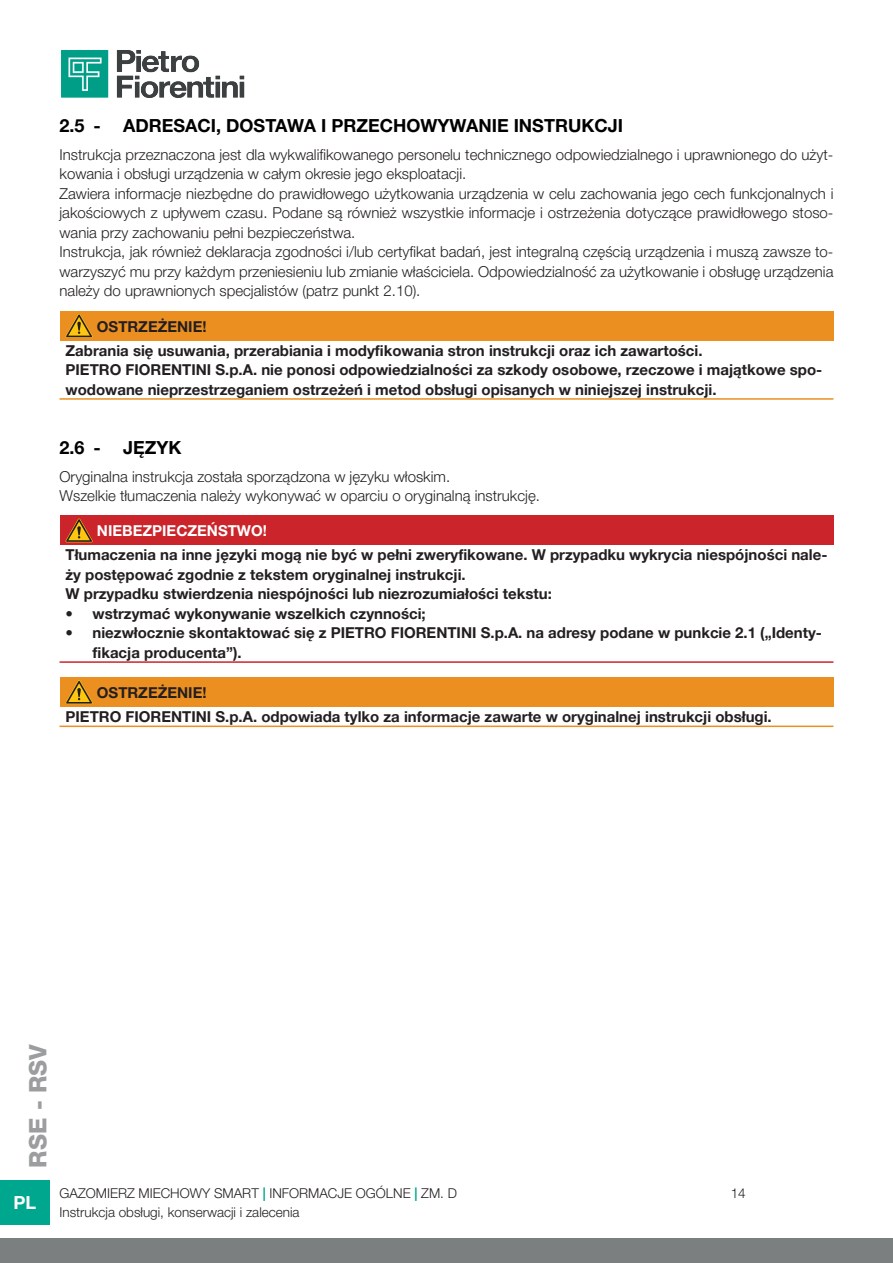
<style>
.page{position:relative;width:893px;height:1263px;background:#fff}
.page>*{position:absolute;margin:0;border:0;box-sizing:border-box;transform-origin:0 0}
.t1{font:800 24px "Helvetica Neue LT Pro";color:#9b9d9e}
.t2{font:700 18px "Helvetica Neue LT Pro";color:#000}
.t3{font:700 18px "Helvetica Neue LT Pro";color:#fff}
.t4{font:300 15px/19.5px "Helvetica Neue LT Pro";color:#231f20}
.t5{font:700 15px/19.5px "Helvetica Neue LT Pro";color:#231f20}
.t6{font:700 15px "Helvetica Neue LT Pro";color:#fff}
.t7{font:300 13.5px "Helvetica Neue LT Pro";color:#231f20}
.s1{font-weight:700;color:#00a78f}
</style>
<div class="page">
<img style="left:61px;top:50px;width:184px;height:48px">
<div style="left:0;top:1238px;width:893px;height:25px;background:#7c7f80"></div>
<div style="left:0;top:1180px;width:50px;height:45px;background:#00a78f"></div>
<div style="left:60px;top:311px;width:773px;height:30px;background:#ec8f21"></div>
<hr style="left:60px;top:398px;width:773px;height:2px;background:#ec8f21">
<svg style="left:66px;top:314px;width:27px;height:24px"></svg>
<div style="left:60px;top:516px;width:773px;height:29px;background:#cb242b"></div>
<hr style="left:60px;top:661px;width:773px;height:2px;background:#cb242b">
<svg style="left:66px;top:519px;width:27px;height:23px"></svg>
<div style="left:60px;top:677px;width:773px;height:30px;background:#ec8f21"></div>
<hr style="left:60px;top:725px;width:773px;height:2px;background:#ec8f21">
<svg style="left:66px;top:680px;width:27px;height:24px"></svg>
<p class="t2" style="left:60px;top:114px;width:565px">2.5 - ADRESACI, DOSTAWA I PRZECHOWYWANIE INSTRUKCJI</p>
<p class="t4" style="left:60px;top:145px;width:775px">Instrukcja przeznaczona jest dla wykwalifikowanego personelu technicznego odpowiedzialnego i uprawnionego do użyt&shy;kowania i obsługi urządzenia w całym okresie jego eksploatacji.<br>Zawiera informacje niezbędne do prawidłowego użytkowania urządzenia w celu zachowania jego cech funkcjonalnych i jakościowych z upływem czasu. Podane są również wszystkie informacje i ostrzeżenia dotyczące prawidłowego stoso&shy;wania przy zachowaniu pełni bezpieczeństwa.<br>Instrukcja, jak również deklaracja zgodności i/lub certyfikat badań, jest integralną częścią urządzenia i muszą zawsze to&shy;warzyszyć mu przy każdym przeniesieniu lub zmianie właściciela. Odpowiedzialność za użytkowanie i obsługę urządzenia należy do uprawnionych specjalistów (patrz punkt 2.10).</p>
<p class="t5" style="left:66px;top:314px;width:639px;line-height:24px;text-indent:31px">OSTRZEŻENIE!<br>Zabrania się usuwania, przerabiania i modyfikowania stron instrukcji oraz ich zawartości.</p>
<p class="t5" style="left:66px;top:360px;width:758px">PIETRO FIORENTINI S.p.A. nie ponosi odpowiedzialności za szkody osobowe, rzeczowe i majątkowe spo&shy;wodowane nieprzestrzeganiem ostrzeżeń i metod obsługi opisanych w niniejszej instrukcji.</p>
<p class="t2" style="left:60px;top:436px;width:124px">2.6 - JĘZYK</p>
<p class="t4" style="left:60px;top:466px;width:482px">Oryginalna instrukcja została sporządzona w języku włoskim.<br>Wszelkie tłumaczenia należy wykonywać w oparciu o oryginalną instrukcję.</p>
<p class="t6" style="left:97px;top:522px;width:171px">NIEBEZPIECZEŃSTWO!</p>
<p class="t5" style="left:66px;top:545px;width:763px">Tłumaczenia na inne języki mogą nie być w pełni zweryfikowane. W przypadku wykrycia niespójności nale&shy;ży postępować zgodnie z tekstem oryginalnej instrukcji.<br>W przypadku stwierdzenia niespójności lub niezrozumiałości tekstu:</p>
<p class="t5" style="left:66px;top:603px;width:362px">• wstrzymać wykonywanie wszelkich czynności;</p>
<p class="t5" style="left:93px;top:623px;width:731px;text-indent:-27px">• niezwłocznie skontaktować się z PIETRO FIORENTINI S.p.A. na adresy podane w punkcie 2.1 („Identy&shy;fikacja producenta”).</p>
<p class="t5" style="left:66px;top:680px;width:708px;line-height:24px;text-indent:31px">OSTRZEŻENIE!<br>PIETRO FIORENTINI S.p.A. odpowiada tylko za informacje zawarte w oryginalnej instrukcji obsługi.</p>
<h1 class="t1" style="left:24px;top:1168px;width:126px;rotate:-90deg">RSE - RSV</h1>
<p class="t3" style="left:13px;top:1191px;width:24px">PL</p>
<p class="t7" style="left:60px;top:1185px;width:241px">Gazomierz miechowy smart <span class="s1">|</span> INFORMAC</p>
<p class="t7" style="left:337px;top:1185px;width:121px">JE OGÓLNE <span class="s1">|</span> ZM. D</p>
<p class="t7" style="left:60px;top:1204px;width:242px">Instrukcja obsługi, konserwacji i zalecenia</p>
<p class="t7" style="left:731px;top:1185px;width:17px">14</p>
</div>
